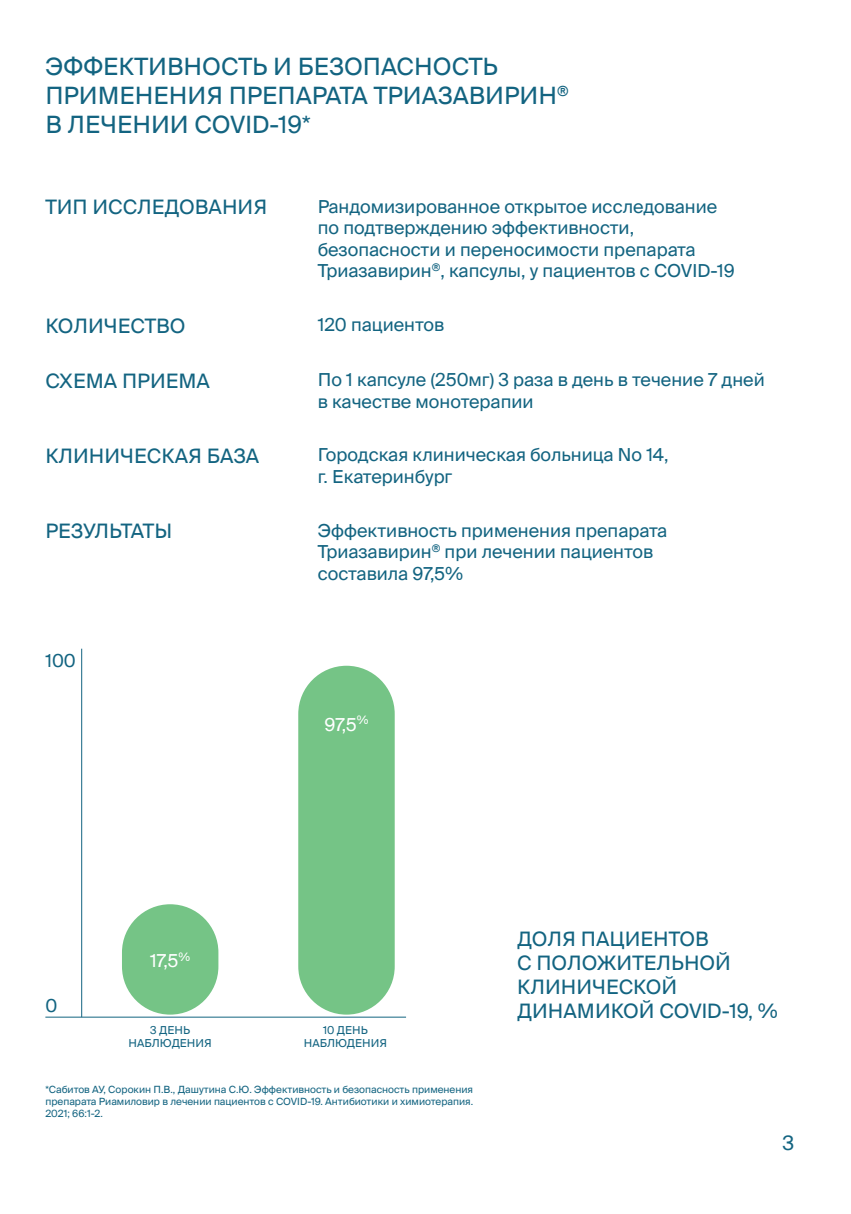
<style>
.page{position:relative;width:851px;height:1214px;background:#fff}
.page>*{position:absolute;margin:0;border:0;box-sizing:border-box;transform-origin:0 0}
.t1{font:24px/28.8px "Suisse Intl";color:#136481}
.t2{font:20px/24px "Suisse Intl";color:#136481}
.t3{font:20px "Suisse Intl";letter-spacing:-.02em;color:#136481}
.t4{font:18px/21.6px "Suisse Intl";color:#136481}
.t5{font:18px "Suisse Intl";color:#fff}
.t6{font:11px/13.2px "Suisse Intl";color:#136481;text-align:center}
.t7{font:10px/12px "Suisse Intl";color:#136481;text-align:justify}
</style>
<div class="page">
<hr style="left:81px;top:648px;width:1px;height:369px;background:#136481">
<hr style="left:45px;top:1016px;width:361px;height:1px;background:#136481">
<div style="left:298px;top:665px;width:96px;height:349px;background:#75c486;border-radius:48px"></div>
<div style="left:122px;top:904px;width:96px;height:110px;background:#75c486;border-radius:48px"></div>
<h1 class="t1" style="left:45px;top:53px;width:524px">ЭФФЕКТИВНОСТЬ И БЕЗОПАСНОСТЬ<br>ПРИМЕНЕНИЯ ПРЕПАРАТА ТРИАЗАВИРИН<sup>®<br></sup>В ЛЕЧЕНИИ COVID-19*</h1>
<p class="t2" style="left:45px;top:195px;width:223px">ТИП ИССЛЕДОВАНИЯ</p>
<p class="t4" style="left:317px;top:195px;width:418px">Рандомизированное открытое исследование по подтверждению эффективности, безопасности и переносимости препарата Триазавирин<sup>®</sup>, капсулы, у пациентов с COVID-19</p>
<p class="t2" style="left:45px;top:313px;width:142px">КОЛИЧЕСТВО</p>
<p class="t4" style="left:317px;top:314px;width:128px">120 пациентов</p>
<p class="t2" style="left:45px;top:369px;width:166px">СХЕМА ПРИЕМА</p>
<p class="t4" style="left:317px;top:369px;width:448px">По 1 капсуле (250мг) 3 раза в день в течение 7 дней в качестве монотерапии</p>
<p class="t2" style="left:45px;top:444px;width:215px">КЛИНИЧЕСКАЯ БАЗА</p>
<p class="t4" style="left:317px;top:444px;width:352px">Городская клиническая больница No 14, г. Екатеринбург</p>
<p class="t3" style="left:45px;top:519px;width:128px">РЕЗУЛЬТАТЫ</p>
<p class="t4" style="left:317px;top:519px;width:351px">Эффективность применения препарата<br>Триазавирин<sup>®</sup> при лечении пациентов составила 97,5%</p>
<p class="t4" style="left:45px;top:649px;width:32px">100</p>
<p class="t5" style="left:324px;top:714px;width:46px">97,5<sup>%</sup></p>
<p class="t4" style="left:45px;top:994px;width:13px">0</p>
<p class="t5" style="left:150px;top:950px;width:41px">17,5<sup>%</sup></p>
<p class="t6" style="left:129px;top:1023px;width:85px">3 ДЕНЬ<br>НАБЛЮДЕНИЯ</p>
<p class="t6" style="left:304px;top:1023px;width:85px">10 ДЕНЬ<br>НАБЛЮДЕНИЯ</p>
<p class="t7" style="left:45px;top:1083px;width:429px">*Сабитов АУ, Сорокин П.В., Дашутина С.Ю. Эффективность и безопасность применения препарата Риамиловир в лечении пациентов с COVID-19. Антибиотики и химиотерапия.<br>2021; 66:1-2.</p>
<p class="t2" style="left:517px;top:926px;width:262px">ДОЛЯ ПАЦИЕНТОВ<br>С ПОЛОЖИТЕЛЬНОЙ<br>КЛИНИЧЕСКОЙ<br>ДИНАМИКОЙ COVID-19, %</p>
<p class="t2" style="left:782px;top:1130px;width:13px">3</p>
</div>
